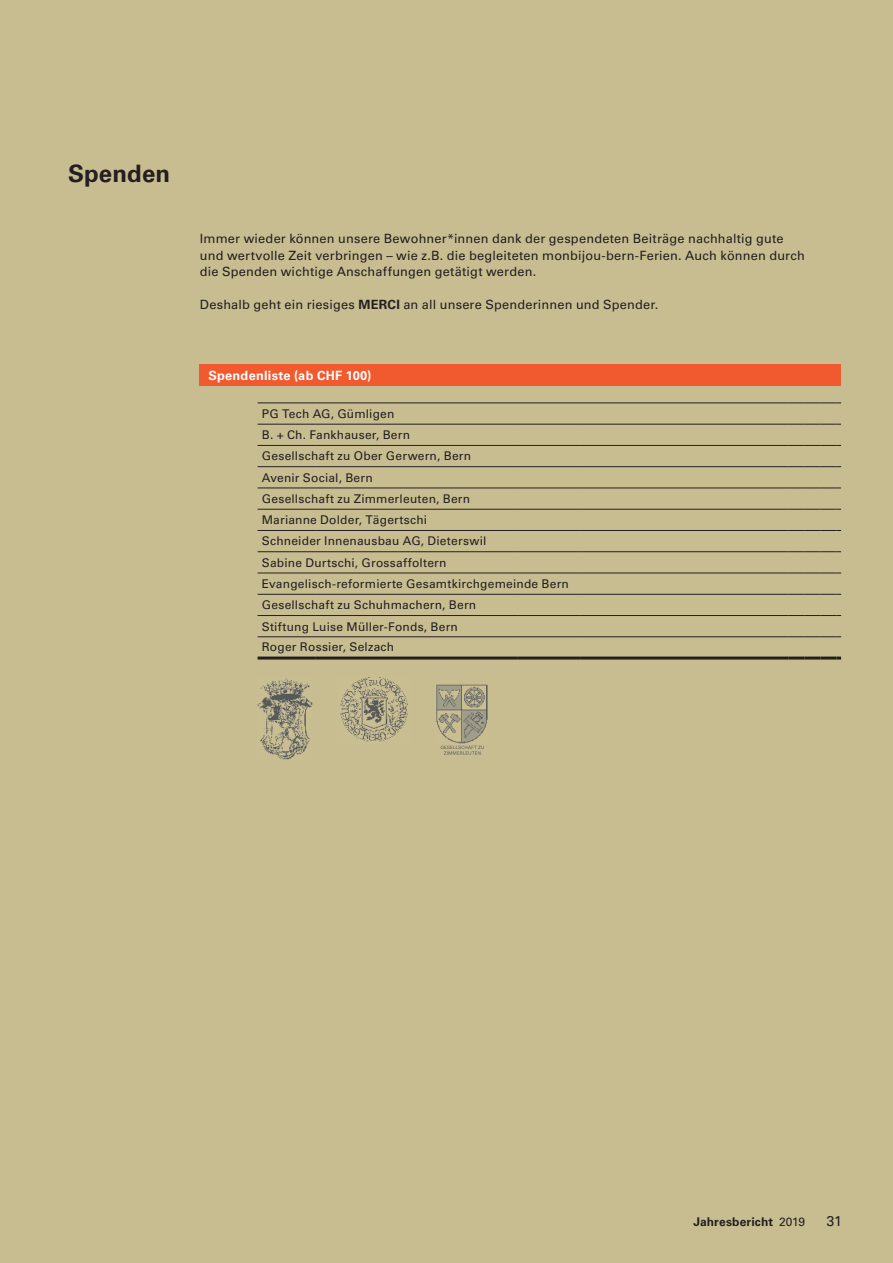
<style>
.page{position:relative;width:893px;height:1263px;background:#c8bd91}
.page>*{position:absolute;margin:0;border:0;box-sizing:border-box;transform-origin:0 0}
.Titel{font:700 24px "Univers LT Std";letter-spacing:.005em;color:#231f20}
.Lauftext{font:14.25px "Univers LT Std";color:#231f20}
.Lauftext-2{font:12.75px/16.5px "Univers LT Std";letter-spacing:.015em;color:#231f20}
.Titel_Tabelle{font:700 12.75px "Univers LT Std";letter-spacing:.02em;color:#fff}
.Lauftext_Tabelle{font:12px "Univers LT Std";letter-spacing:.02em;color:#231f20}
.Lauftext-3{font:700 12px "Univers LT Std";letter-spacing:.015em;color:#231f20}
.s1{font-weight:700}
.s2{font-weight:400}
</style>
<div class="page">
<div style="left:200px;top:365px;width:641px;height:21px;background:#f1592f"></div>
<hr style="left:258px;top:402px;width:58px;height:1px;background:#231f20">
<hr style="left:316px;top:402px;width:201px;height:1px;background:#231f20">
<hr style="left:517px;top:402px;width:64px;height:1px;background:#231f20">
<hr style="left:581px;top:402px;width:208px;height:1px;background:#231f20">
<svg style="left:789px;top:402px;width:52px;height:1px"></svg>
<hr style="left:258px;top:424px;width:58px;height:1px;background:#231f20">
<hr style="left:316px;top:424px;width:201px;height:1px;background:#231f20">
<hr style="left:517px;top:424px;width:64px;height:1px;background:#231f20">
<hr style="left:581px;top:424px;width:208px;height:1px;background:#231f20">
<svg style="left:789px;top:424px;width:52px;height:1px"></svg>
<hr style="left:258px;top:445px;width:58px;height:1px;background:#231f20">
<hr style="left:316px;top:445px;width:201px;height:1px;background:#231f20">
<hr style="left:517px;top:445px;width:64px;height:1px;background:#231f20">
<hr style="left:581px;top:445px;width:208px;height:1px;background:#231f20">
<svg style="left:789px;top:445px;width:52px;height:1px"></svg>
<hr style="left:258px;top:466px;width:58px;height:1px;background:#231f20">
<hr style="left:316px;top:466px;width:201px;height:1px;background:#231f20">
<hr style="left:517px;top:466px;width:64px;height:1px;background:#231f20">
<hr style="left:581px;top:466px;width:208px;height:1px;background:#231f20">
<svg style="left:789px;top:466px;width:52px;height:1px"></svg>
<hr style="left:258px;top:488px;width:58px;height:1px;background:#231f20">
<hr style="left:316px;top:488px;width:201px;height:1px;background:#231f20">
<hr style="left:517px;top:488px;width:64px;height:1px;background:#231f20">
<hr style="left:581px;top:488px;width:208px;height:1px;background:#231f20">
<svg style="left:789px;top:488px;width:52px;height:1px"></svg>
<hr style="left:258px;top:656px;width:58px;height:3px;background:#231f20">
<hr style="left:316px;top:656px;width:201px;height:3px;background:#231f20">
<hr style="left:517px;top:656px;width:64px;height:3px;background:#231f20">
<hr style="left:581px;top:656px;width:208px;height:3px;background:#231f20">
<hr style="left:789px;top:656px;width:16px;height:3px;background:#231f20">
<hr style="left:805px;top:656px;width:16px;height:3px;background:#231f20">
<hr style="left:821px;top:656px;width:16px;height:3px;background:#231f20">
<svg style="left:837px;top:656px;width:4px;height:3px"></svg>
<hr style="left:258px;top:509px;width:58px;height:1px;background:#231f20">
<hr style="left:316px;top:509px;width:201px;height:1px;background:#231f20">
<hr style="left:517px;top:509px;width:64px;height:1px;background:#231f20">
<hr style="left:581px;top:509px;width:208px;height:1px;background:#231f20">
<svg style="left:789px;top:509px;width:52px;height:1px"></svg>
<hr style="left:258px;top:530px;width:58px;height:1px;background:#231f20">
<hr style="left:316px;top:530px;width:201px;height:1px;background:#231f20">
<hr style="left:517px;top:530px;width:64px;height:1px;background:#231f20">
<hr style="left:581px;top:530px;width:208px;height:1px;background:#231f20">
<svg style="left:789px;top:530px;width:52px;height:1px"></svg>
<hr style="left:258px;top:551px;width:58px;height:1px;background:#231f20">
<hr style="left:316px;top:551px;width:201px;height:1px;background:#231f20">
<hr style="left:517px;top:551px;width:64px;height:1px;background:#231f20">
<hr style="left:581px;top:551px;width:208px;height:1px;background:#231f20">
<svg style="left:789px;top:551px;width:52px;height:1px"></svg>
<hr style="left:258px;top:573px;width:58px;height:1px;background:#231f20">
<hr style="left:316px;top:573px;width:201px;height:1px;background:#231f20">
<hr style="left:517px;top:573px;width:64px;height:1px;background:#231f20">
<hr style="left:581px;top:573px;width:208px;height:1px;background:#231f20">
<svg style="left:789px;top:573px;width:52px;height:1px"></svg>
<hr style="left:258px;top:594px;width:58px;height:1px;background:#231f20">
<hr style="left:316px;top:594px;width:201px;height:1px;background:#231f20">
<hr style="left:517px;top:594px;width:64px;height:1px;background:#231f20">
<hr style="left:581px;top:594px;width:208px;height:1px;background:#231f20">
<svg style="left:789px;top:594px;width:52px;height:1px"></svg>
<hr style="left:258px;top:615px;width:58px;height:1px;background:#231f20">
<hr style="left:316px;top:615px;width:201px;height:1px;background:#231f20">
<hr style="left:517px;top:615px;width:64px;height:1px;background:#231f20">
<hr style="left:581px;top:615px;width:208px;height:1px;background:#231f20">
<svg style="left:789px;top:615px;width:52px;height:1px"></svg>
<hr style="left:258px;top:636px;width:58px;height:1px;background:#231f20">
<hr style="left:316px;top:636px;width:201px;height:1px;background:#231f20">
<hr style="left:517px;top:636px;width:64px;height:1px;background:#231f20">
<hr style="left:581px;top:636px;width:208px;height:1px;background:#231f20">
<svg style="left:789px;top:636px;width:52px;height:1px"></svg>
<img style="left:257px;top:678px;width:56px;height:81px">
<img style="left:340px;top:677px;width:68px;height:65px">
<img style="left:436px;top:684px;width:52px;height:59px">
<svg style="left:441px;top:746px;width:43px;height:9px"></svg>
<p class="Titel" style="left:68px;top:160px;width:104px">Spenden</p>
<p class="Lauftext-2" style="left:200px;top:230px;width:607px">Immer wieder können unsere Bewohner*innen dank der gespendeten Beiträge nachhaltig gute und wertvolle Zeit verbringen – wie z.B. die begleiteten monbijou-bern-Ferien. Auch können durch die Spenden wichtige Anschaffungen getätigt werden.</p>
<p class="Lauftext-2" style="left:200px;top:296px;width:460px">Deshalb geht ein riesiges <span class="s1">MERCI</span> an all unsere Spenderinnen und Spender.</p>
<p class="Titel_Tabelle" style="left:208px;top:368px;width:165px">Spendenliste (ab CHF 100)</p>
<p class="Lauftext_Tabelle" style="left:262px;top:406px;width:134px">PG Tech AG, Gümligen</p>
<p class="Lauftext_Tabelle" style="left:262px;top:428px;width:150px">B. + Ch. Fankhauser, Bern</p>
<p class="Lauftext_Tabelle" style="left:262px;top:449px;width:211px">Gesellschaft zu Ober Gerwern, Bern</p>
<p class="Lauftext_Tabelle" style="left:262px;top:470px;width:112px">Avenir Social, Bern</p>
<p class="Lauftext_Tabelle" style="left:262px;top:492px;width:210px">Gesellschaft zu Zimmerleuten, Bern</p>
<p class="Lauftext_Tabelle" style="left:262px;top:513px;width:167px">Marianne Dolder, Tägertschi</p>
<p class="Lauftext_Tabelle" style="left:262px;top:534px;width:226px">Schneider Innenausbau AG, Dieterswil</p>
<p class="Lauftext_Tabelle" style="left:262px;top:555px;width:186px">Sabine Durtschi, Grossaffoltern</p>
<p class="Lauftext_Tabelle" style="left:262px;top:577px;width:309px">Evangelisch-reformierte Gesamtkirchgemeinde Bern</p>
<p class="Lauftext_Tabelle" style="left:262px;top:598px;width:216px">Gesellschaft zu Schuhmachern, Bern</p>
<p class="Lauftext_Tabelle" style="left:262px;top:619px;width:198px">Stiftung Luise Müller-Fonds, Bern</p>
<p class="Lauftext_Tabelle" style="left:262px;top:640px;width:134px">Roger Rossier, Selzach</p>
<p class="Lauftext-3" style="left:693px;top:1214px;width:113px">Jahresbericht <span class="s2">2019</span></p>
<p class="Lauftext" style="left:826px;top:1212px;width:17px">31</p>
</div>
